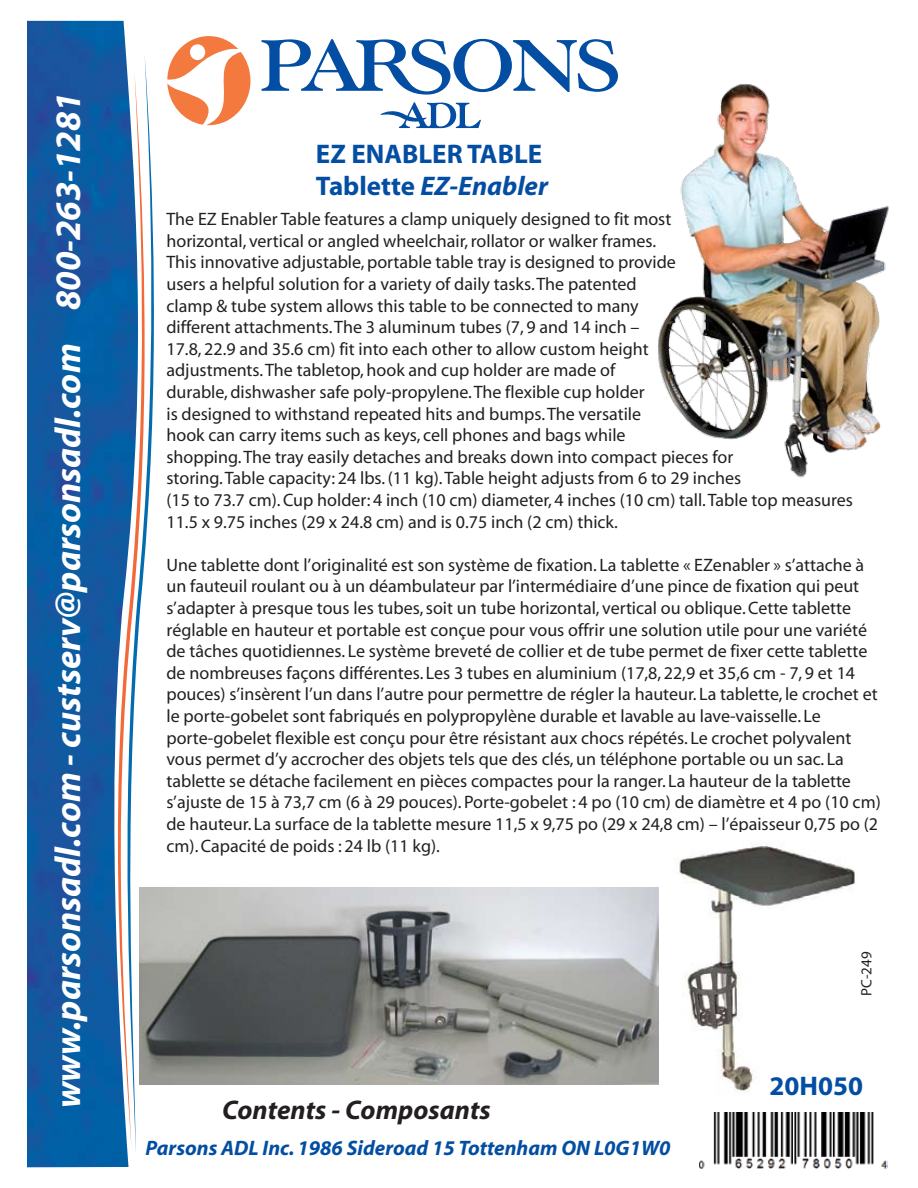
<style>
.page{position:relative;width:918px;height:1188px;background:#fff}
.page>*{position:absolute;margin:0;border:0;box-sizing:border-box;transform-origin:0 0}
.t1{font:italic 700 36px "Myriad";color:#fff}
.t2{font:700 27px/32.4px "Myriad";color:#034ea2}
.t3{font:italic 700 27px "Myriad";color:#231f20}
.t4{font:italic 700 21px "Myriad";color:#034ea2}
.t5{font:18px/21.6px "Myriad";color:#231f20}
.t6{font:15px "Myriad";color:#231f20}
.s1{font-style:italic}
</style>
<div class="page">
<img style="left:699px;top:1112px;width:189px;height:57px">
<img style="left:27px;top:21px;width:102px;height:1146px">
<svg style="left:107px;top:72px;width:12px;height:1077px;background:#1963a7"></svg>
<svg style="left:119px;top:54px;width:43px;height:1101px"></svg>
<svg style="left:167px;top:36px;width:83px;height:89px"></svg>
<svg style="left:380px;top:102px;width:101px;height:26px"></svg>
<svg style="left:262px;top:39px;width:356px;height:56px"></svg>
<img style="left:630px;top:843px;width:225px;height:249px">
<img style="left:140px;top:887px;width:518px;height:197px">
<img style="left:658px;top:84px;width:231px;height:394px">
<h1 class="t1" style="left:49px;top:1108px;width:1017px;rotate:-90deg">www.parsonsadl.com - custserv@parsonsadl.com 800-263-1281</h1>
<h2 class="t2" style="left:316px;top:138px;width:234px">EZ ENABLER TABLE<br>Tablette <span class="s1">EZ-Enabler</span></h2>
<p class="t5" style="left:166px;top:209px;width:688px">The EZ Enabler Table features a clamp uniquely designed to fit most<br>horizontal, vertical or angled wheelchair, rollator or walker frames.<br>This innovative adjustable, portable table tray is designed to provide<br>users a helpful solution for a variety of daily tasks. The patented<br>clamp &amp; tube system allows this table to be connected to many<br>different attachments. The 3 aluminum tubes (7, 9 and 14 inch –<br>17.8, 22.9 and 35.6 cm) fit into each other to allow custom height<br>adjustments. The tabletop, hook and cup holder are made of<br>durable, dishwasher safe poly-propylene. The flexible cup holder<br>is designed to withstand repeated hits and bumps. The versatile<br>hook can carry items such as keys, cell phones and bags while<br>shopping. The tray easily detaches and breaks down into compact pieces for<br>storing. Table capacity: 24 lbs. (11 kg). Table height adjusts from 6 to 29 inches<br>(15 to 73.7 cm). Cup holder: 4 inch (10 cm) diameter, 4 inches (10 cm) tall. Table top measures 11.5 x 9.75 inches (29 x 24.8 cm) and is 0.75 inch (2 cm) thick.</p>
<p class="t5" style="left:166px;top:555px;width:716px">Une tablette dont l’originalité est son système de fixation. La tablette « EZenabler » s’attache à un fauteuil roulant ou à un déambulateur par l’intermédiaire d’une pince de fixation qui peut s’adapter à presque tous les tubes, soit un tube horizontal, vertical ou oblique. Cette tablette réglable en hauteur et portable est conçue pour vous offrir une solution utile pour une variété de tâches quotidiennes. Le système breveté de collier et de tube permet de fixer cette tablette de nombreuses façons différentes. Les 3 tubes en aluminium (17,8, 22,9 et 35,6 cm - 7, 9 et 14 pouces) s’insèrent l’un dans l’autre pour permettre de régler la hauteur. La tablette, le crochet et le porte-gobelet sont fabriqués en polypropylène durable et lavable au lave-vaisselle. Le porte-gobelet flexible est conçu pour être résistant aux chocs répétés. Le crochet polyvalent vous permet d’y accrocher des objets tels que des clés, un téléphone portable ou un sac. La tablette se détache facilement en pièces compactes pour la ranger. La hauteur de la tablette s’ajuste de 15 à 73,7 cm (6 à 29 pouces). Porte-gobelet : 4 po (10 cm) de diamètre et 4 po (10 cm) de hauteur. La surface de la tablette mesure 11,5 x 9,75 po (29 x 24,8 cm) – l’épaisseur 0,75 po (2 cm). Capacité de poids : 24 lb (11 kg).</p>
<p class="t6" style="left:859px;top:996px;width:46px;rotate:-90deg">PC-249</p>
<h2 class="t3" style="left:222px;top:1096px;width:270px">Contents - Composants</h2>
<p class="t4" style="left:146px;top:1138px;width:527px">Parsons ADL Inc. 1986 Sideroad 15 Tottenham ON L0G1W0</p>
<h2 class="t2" style="left:770px;top:1070px;width:95px">20H050</h2>
</div>
